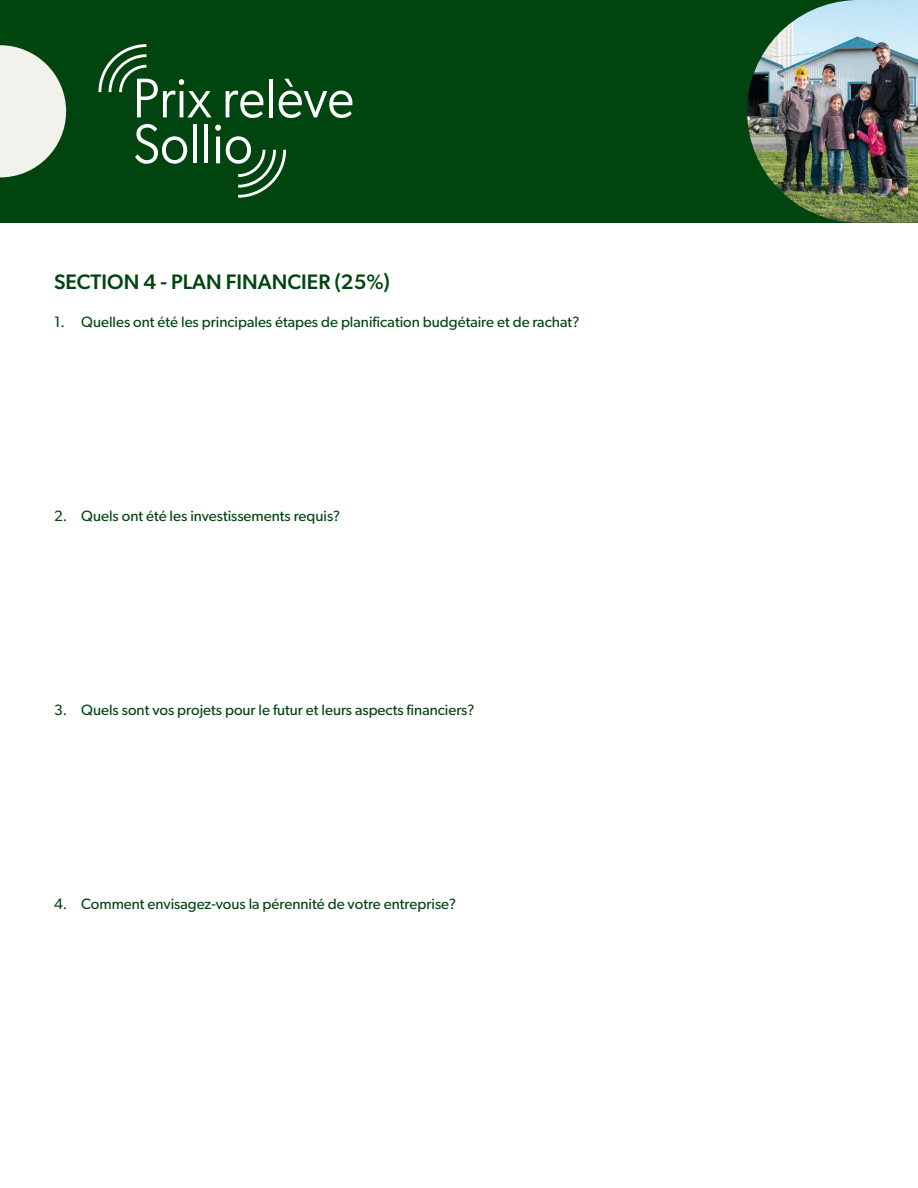
<style>
.page{position:relative;width:918px;height:1188px;background:#fff}
.page>*{position:absolute;margin:0;border:0;box-sizing:border-box;transform-origin:0 0}
.t1{font:56.1px/45.8px "Gibson";color:#fff;scale:.92 1}
.t2{font:500 21px "Gibson";color:#00450f}
.t3{font:15px "Gibson";color:#00450f}
</style>
<div class="page">
<div style="left:0;top:0;width:918px;height:223px;background:#00450f"></div>
<svg style="left:0;top:45px;width:66px;height:132px"></svg>
<svg style="left:99px;top:44px;width:47px;height:48px"></svg>
<svg style="left:215px;top:125px;width:6px;height:38px"></svg>
<svg style="left:238px;top:150px;width:48px;height:48px"></svg>
<img style="left:747px;top:0;width:171px;height:223px">
<h1 class="t1" style="left:133px;top:74px;width:242px">Prix relève<br>Sollio</h1>
<h2 class="t2" style="left:54px;top:269px;width:338px">SECTION 4 - PLAN FINANCIER (25%)</h2>
<p class="t3" style="left:54px;top:313px;width:527px">1. Quelles ont été les principales étapes de planification budgétaire et de rachat?</p>
<p class="t3" style="left:54px;top:507px;width:288px">2. Quels ont été les investissements requis?</p>
<p class="t3" style="left:54px;top:701px;width:422px">3. Quels sont vos projets pour le futur et leurs aspects financiers?</p>
<p class="t3" style="left:54px;top:895px;width:404px">4. Comment envisagez-vous la pérennité de votre entreprise?</p>
</div>
